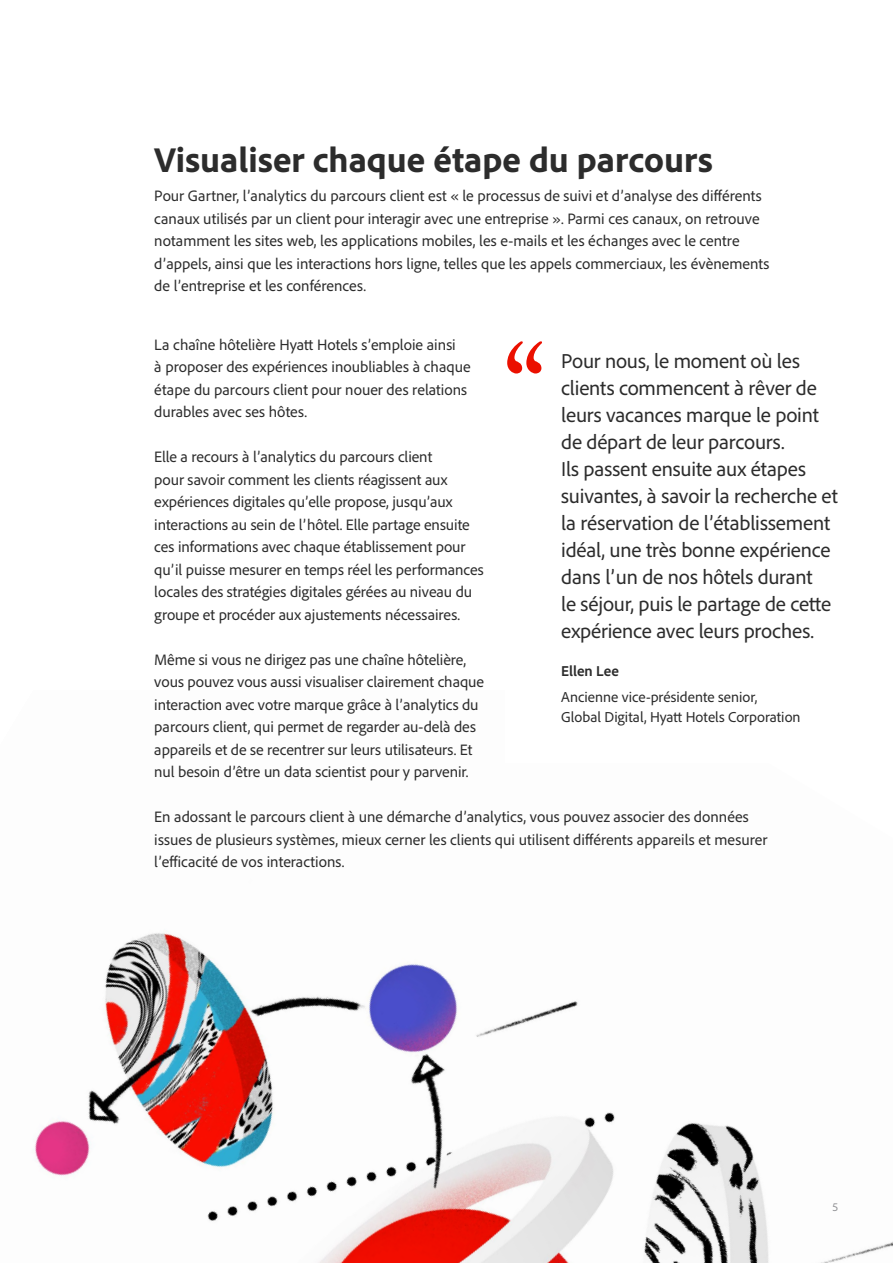
<style>
.page{position:relative;width:893px;height:1263px;background:#fff}
.page>*{position:absolute;margin:0;border:0;box-sizing:border-box;transform-origin:0 0}
.H1{font:800 36px "Adobe Clean";color:#2c2c2c}
.Pull_Quote{font:21px/27px "Adobe Clean";letter-spacing:-.01em;color:#2c2c2c}
.Body{font:15.75px/22.5px "Adobe Clean";color:#2c2c2c}
.Pull_Quote_Title_Com{font:15px/19.5px "Adobe Clean";color:#2c2c2c}
.Pull_Quote-2{font:700 15px "Adobe Clean";color:#2c2c2c}
.Page_Number{font:12px "Adobe Clean";color:#949598}
</style>
<div class="page">
<img style="left:33px;top:933px;width:860px;height:330px">
<svg style="left:507px;top:341px;width:35px;height:32px"></svg>
<p class="H1" style="left:154px;top:136px;width:560px">Visualiser chaque étape du parcours</p>
<p class="Body" style="left:154px;top:184px;width:617px">Pour Gartner, l’analytics du parcours client est « le processus de suivi et d’analyse des différents canaux utilisés par un client pour interagir avec une entreprise ». Parmi ces canaux, on retrouve notamment les sites web, les applications mobiles, les e-mails et les échanges avec le centre d’appels, ainsi que les interactions hors ligne, telles que les appels commerciaux, les évènements de l’entreprise et les conférences.</p>
<p class="Body" style="left:154px;top:333px;width:318px">La chaîne hôtelière Hyatt Hotels s’emploie ainsi<br>à proposer des expériences inoubliables à chaque étape du parcours client pour nouer des relations durables avec ses hôtes.</p>
<p class="Body" style="left:154px;top:445px;width:331px">Elle a recours à l’analytics du parcours client<br>pour savoir comment les clients réagissent aux expériences digitales qu’elle propose, jusqu’aux interactions au sein de l’hôtel. Elle partage ensuite ces informations avec chaque établissement pour qu’il puisse mesurer en temps réel les performances locales des stratégies digitales gérées au niveau du groupe et procéder aux ajustements nécessaires.</p>
<p class="Body" style="left:154px;top:648px;width:331px">Même si vous ne dirigez pas une chaîne hôtelière, vous pouvez vous aussi visualiser clairement chaque interaction avec votre marque grâce à l’analytics du parcours client, qui permet de regarder au-delà des appareils et de se recentrer sur leurs utilisateurs. Et nul besoin d’être un data scientist pour y parvenir.</p>
<p class="Body" style="left:154px;top:805px;width:615px">En adossant le parcours client à une démarche d’analytics, vous pouvez associer des données issues de plusieurs systèmes, mieux cerner les clients qui utilisent différents appareils et mesurer l’efficacité de vos interactions.</p>
<p class="Pull_Quote" style="left:561px;top:347px;width:278px">Pour nous, le moment où les clients commencent à rêver de leurs vacances marque le point de départ de leur parcours.<br>Ils passent ensuite aux étapes suivantes, à savoir la recherche et la réservation de l’établissement idéal, une très bonne expérience dans l’un de nos hôtels durant<br>le séjour, puis le partage de cette expérience avec leurs proches.</p>
<p class="Pull_Quote-2" style="left:561px;top:661px;width:59px">Ellen Lee</p>
<p class="Pull_Quote_Title_Com" style="left:561px;top:687px;width:241px">Ancienne vice-présidente senior,<br>Global Digital, Hyatt Hotels Corporation</p>
<p class="Page_Number" style="left:832px;top:1199px;width:7px">5</p>
</div>
